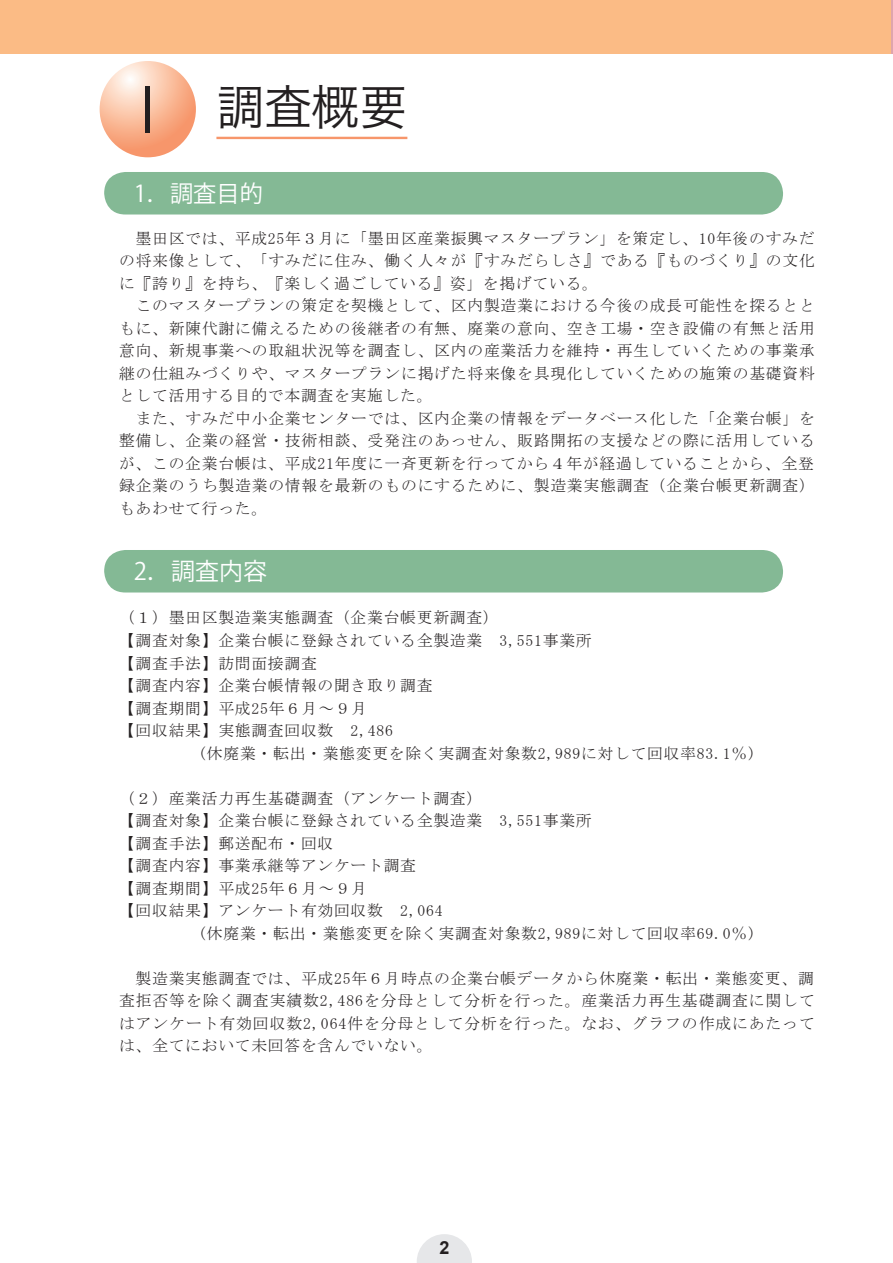
<style>
.page{position:relative;width:893px;height:1263px;background:#fff}
.page>*{position:absolute;margin:0;border:0;box-sizing:border-box;transform-origin:0 0}
.t1{font:60px "Gothic MB101 Pro Medium 83 pv RKSJ H";color:#231f20}
.t2{font:48px "Hira Kaku Pro W3";color:#231f20}
.t3{font:24px "Gothic MB101 Pro De Bold 83 pv RKSJ H";color:#fff}
.t4{font:23.25px "Gothic MB101 Pro De Bold 83 pv RKSJ H";color:#fff}
.t5{font:700 18px "Arial";color:#231f20}
.t6{font:15.75px/22.5px "MS Mincho";letter-spacing:.05em;color:#231f20}
</style>
<div class="page">
<svg style="left:417px;top:1234px;width:55px;height:29px"></svg>
<svg style="left:100px;top:61px;width:96px;height:96px;background:#fabc9d"></svg>
<hr style="left:891px;top:0;width:2px;height:53px;background:#dfa5ad">
<div style="left:104px;top:172px;width:679px;height:42px;background:#84b995;border-radius:21px"></div>
<div style="left:104px;top:550px;width:679px;height:42px;background:#84b995;border-radius:21px"></div>
<div style="left:0;top:0;width:891px;height:53px;background:#fbbb85"></div>
<hr style="left:216px;top:137px;width:191px;height:2px;background:#f7966b">
<p class="t1" style="left:118px;top:76px;width:61px">Ⅰ</p>
<p class="t2" style="left:216px;top:64px;width:192px">調査概要</p>
<p class="t4" style="left:134px;top:180px;width:131px">1．調査目的</p>
<p class="t6" style="left:119px;top:227px;width:697px">　墨田区では、平成25年３月に「墨田区産業振興マスタープラン」を策定し、10年後のすみだの将来像として、「すみだに住み、働く人々が『すみだらしさ』である『ものづくり』の文化に『誇り』を持ち、『楽しく過ごしている』姿」を掲げている。<br>　このマスタープランの策定を契機として、区内製造業における今後の成長可能性を探るとともに、新陳代謝に備えるための後継者の有無、廃業の意向、空き工場・空き設備の有無と活用意向、新規事業への取組状況等を調査し、区内の産業活力を維持・再生していくための事業承継の仕組みづくりや、マスタープランに掲げた将来像を具現化していくための施策の基礎資料として活用する目的で本調査を実施した。<br>　また、すみだ中小企業センターでは、区内企業の情報をデータベース化した「企業台帳」を整備し、企業の経営・技術相談、受発注のあっせん、販路開拓の支援などの際に活用しているが、この企業台帳は、平成21年度に一斉更新を行ってから４年が経過していることから、全登録企業のうち製造業の情報を最新のものにするために、製造業実態調査（企業台帳更新調査(もあわせて行った。</p>
<p class="t3" style="left:134px;top:558px;width:135px">2．調査内容</p>
<p class="t6" style="left:119px;top:606px;width:381px">（１）墨田区製造業実態調査（企業台帳更新調査(</p>
<p class="t6" style="left:119px;top:629px;width:474px">【調査対象】企業台帳に登録されている全製造業　3,551事業所</p>
<p class="t6" style="left:119px;top:651px;width:199px">【調査手法】訪問面接調査</p>
<p class="t6" style="left:119px;top:674px;width:315px">【調査内容】企業台帳情報の聞き取り調査</p>
<p class="t6" style="left:119px;top:696px;width:250px">【調査期間】平成25年６月～９月</p>
<p class="t6" style="left:351px;top:719px;width:44px">2,486</p>
<p class="t6" style="left:173px;top:719px;width:584px;text-indent:-54px">【回収結果】実態調査回収数<br>　 (休廃業・転出・業態変更を除く実調査対象数2,989に対して回収率83.1％(</p>
<p class="t6" style="left:119px;top:787px;width:365px">（２）産業活力再生基礎調査（アンケート調査(</p>
<p class="t6" style="left:119px;top:809px;width:474px">【調査対象】企業台帳に登録されている全製造業　3,551事業所</p>
<p class="t6" style="left:119px;top:832px;width:216px">【調査手法】郵送配布・回収</p>
<p class="t6" style="left:119px;top:854px;width:298px">【調査内容】事業承継等アンケート調査</p>
<p class="t6" style="left:119px;top:877px;width:250px">【調査期間】平成25年６月～９月</p>
<p class="t6" style="left:400px;top:899px;width:44px">2,064</p>
<p class="t6" style="left:173px;top:899px;width:584px;text-indent:-54px">【回収結果】アンケート有効回収数<br>　 (休廃業・転出・業態変更を除く実調査対象数2,989に対して回収率69.0％(</p>
<p class="t6" style="left:119px;top:967px;width:697px;text-align:justify">　製造業実態調査では、平成25年６月時点の企業台帳データから休廃業・転出・業態変更、調査拒否等を除く調査実績数2,486を分母として分析を行った。産業活力再生基礎調査に関してはアンケート有効回収数2,064件を分母として分析を行った。なお、グラフの作成にあたっては、全てにおいて未回答を含んでいない。</p>
<p class="t5" style="left:439px;top:1236px;width:12px">2</p>
</div>
